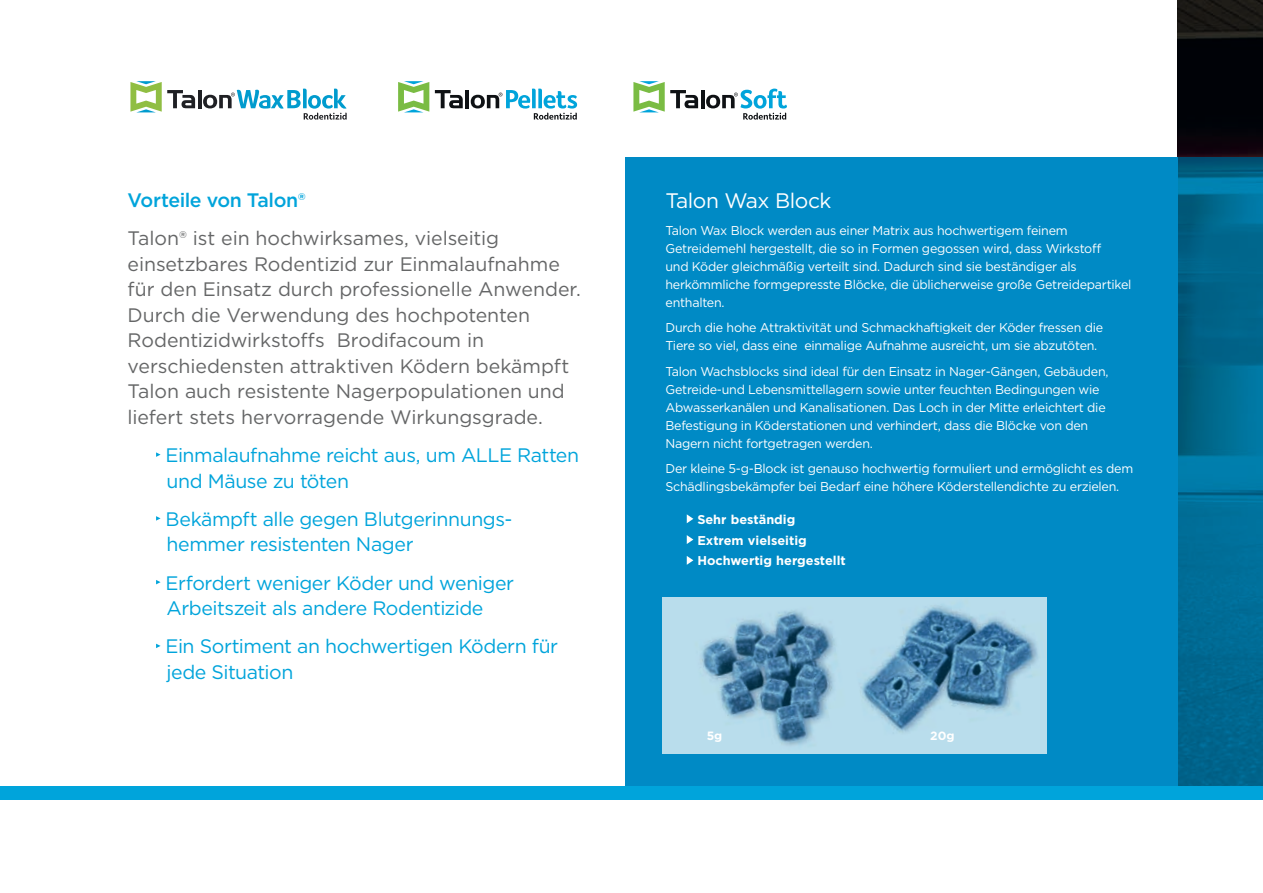
<style>
.page{position:relative;width:1263px;height:893px;background:#fff}
.page>*{position:absolute;margin:0;border:0;box-sizing:border-box;transform-origin:0 0}
.t1{font:21px "Gotham";letter-spacing:-.02em;color:#fff}
.t2{font:19.5px/25.5px "Gotham";letter-spacing:-.005em;color:#656667}
.t3{font:19.5px/25.5px "Gotham";letter-spacing:-.025em;color:#00a4db}
.t4{font:500 19.5px "Gotham";letter-spacing:-.025em;color:#00a4db}
.t5{font:12.75px/18px "Gotham";letter-spacing:-.02em;color:#fff}
.t6{font:700 12.75px/20.7px "Gotham";color:#fff}
.t7{font:700 12px "Gotham";color:#fff}
</style>
<div class="page">
<img style="left:1178px;top:0;width:85px;height:157px">
<svg style="left:1178px;top:157px;width:85px;height:630px;background:#006991"></svg>
<div style="left:625px;top:157px;width:553px;height:631px;background:#008ac5"></div>
<svg style="left:687px;top:514px;width:6px;height:9px"></svg>
<svg style="left:687px;top:535px;width:6px;height:9px"></svg>
<svg style="left:687px;top:556px;width:6px;height:9px"></svg>
<svg style="left:156px;top:452px;width:5px;height:5px"></svg>
<svg style="left:156px;top:516px;width:5px;height:5px"></svg>
<svg style="left:156px;top:580px;width:5px;height:4px"></svg>
<svg style="left:156px;top:644px;width:5px;height:4px"></svg>
<svg style="left:130px;top:81px;width:65px;height:31px"></svg>
<hr style="left:198px;top:90px;width:3px;height:18px;background:#1f2024">
<svg style="left:203px;top:89px;width:144px;height:31px"></svg>
<svg style="left:398px;top:81px;width:31px;height:31px"></svg>
<svg style="left:435px;top:90px;width:28px;height:18px"></svg>
<hr style="left:465px;top:90px;width:4px;height:18px;background:#0e1114">
<svg style="left:471px;top:89px;width:106px;height:31px"></svg>
<svg style="left:633px;top:81px;width:65px;height:31px"></svg>
<hr style="left:701px;top:90px;width:3px;height:18px;background:#0e1114">
<svg style="left:706px;top:89px;width:81px;height:31px"></svg>
<div style="left:0;top:787px;width:1263px;height:13px;background:#00a4db"></div>
<img style="left:662px;top:597px;width:385px;height:157px">
<h2 class="t4" style="left:128px;top:187px;width:179px">Vorteile von Talon®</h2>
<p class="t2" style="left:128px;top:225px;width:455px">Talon® ist ein hochwirksames, vielseitig einsetzbares Rodentizid zur Einmalaufnahme für den Einsatz durch professionelle Anwender.<br>Durch die Verwendung des hochpotenten Rodentizidwirkstoffs Brodifacoum in verschiedensten attraktiven Ködern bekämpft Talon auch resistente Nagerpopulationen und liefert stets hervorragende Wirkungsgrade.</p>
<h2 class="t3" style="left:166px;top:442px;width:415px">Einmalaufnahme reicht aus, um ALLE Ratten und Mäuse zu töten</h2>
<h2 class="t3" style="left:166px;top:506px;width:348px">Bekämpft alle gegen Blutgerinnungs&shy;hemmer resistenten Nager</h2>
<h2 class="t3" style="left:166px;top:569px;width:350px">Erfordert weniger Köder und weniger<br>Arbeitszeit als andere Rodentizide</h2>
<h2 class="t3" style="left:166px;top:633px;width:394px">Ein Sortiment an hochwertigen Ködern für jede Situation</h2>
<h1 class="t1" style="left:665px;top:187px;width:168px">Talon Wax Block</h1>
<p class="t5" style="left:665px;top:221px;width:468px">Talon Wax Block werden aus einer Matrix aus hochwertigem feinem Getreidemehl hergestellt, die so in Formen gegossen wird, dass Wirkstoff<br>und Köder gleichmäßig verteilt sind. Dadurch sind sie beständiger als herkömmliche formgepresste Blöcke, die üblicherweise große Getreidepartikel enthalten.</p>
<p class="t5" style="left:665px;top:318px;width:439px">Durch die hohe Attraktivität und Schmackhaftigkeit der Köder fressen die<br>Tiere so viel, dass eine einmalige Aufnahme ausreicht, um sie abzutöten.</p>
<p class="t5" style="left:665px;top:362px;width:445px">Talon Wachsblocks sind ideal für den Einsatz in Nager-Gängen, Gebäuden, Getreide-und Lebensmittellagern sowie unter feuchten Bedingungen wie Abwasserkanälen und Kanalisationen. Das Loch in der Mitte erleichtert die Befestigung in Köderstationen und verhindert, dass die Blöcke von den Nagern nicht fortgetragen werden.</p>
<p class="t5" style="left:665px;top:459px;width:469px;line-height:18.5px">Der kleine 5-g-Block ist genauso hochwertig formuliert und ermöglicht es dem<br>Schädlingsbekämpfer bei Bedarf eine höhere Köderstellendichte zu erzielen.</p>
<p class="t6" style="left:697px;top:509px;width:150px">Sehr beständig<br>Extrem vielseitig<br>Hochwertig hergestellt</p>
<p class="t7" style="left:707px;top:728px;width:17px">5g</p>
<p class="t7" style="left:930px;top:728px;width:26px">20g</p>
</div>
